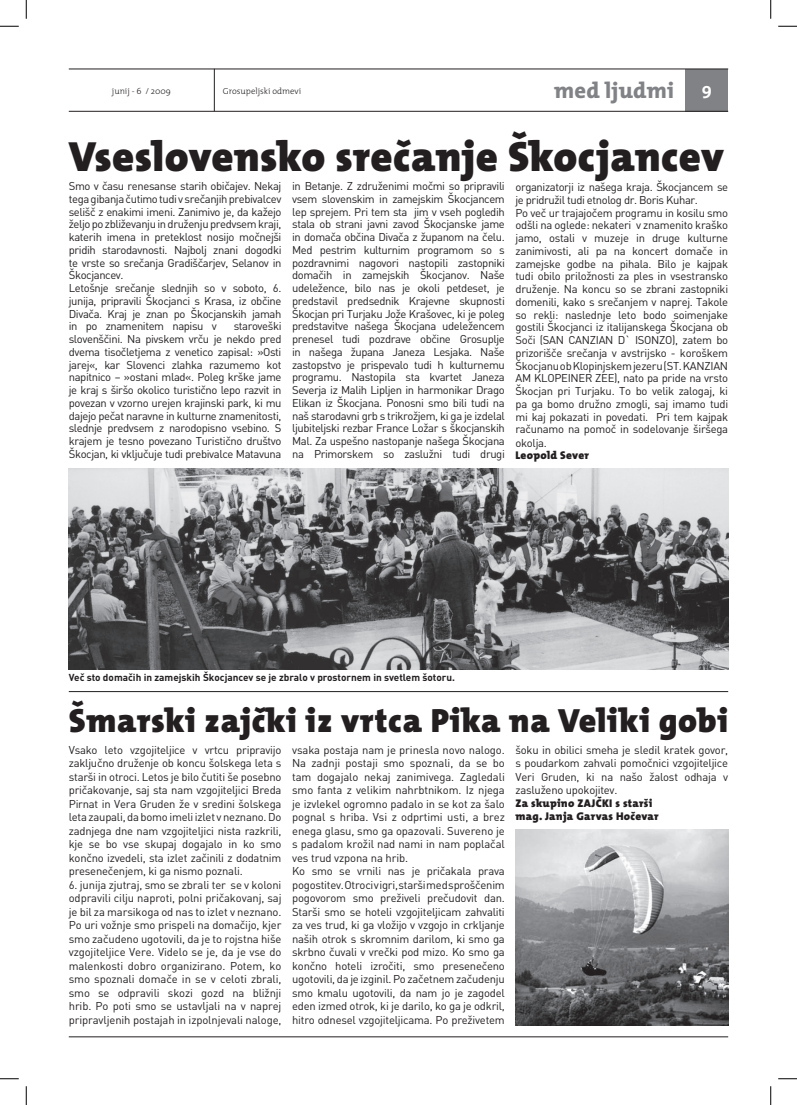
<style>
.page{position:relative;width:797px;height:1105px;background:#fff}
.page>*{position:absolute;margin:0;border:0;box-sizing:border-box;transform-origin:0 0}
.t1{font:42.5px "Mixheavy";letter-spacing:.01em;color:#231f20}
.t2{font:33.75px "Mixheavy";letter-spacing:.02em;color:#231f20}
.t3{font:22.5px "Mixextrabold";letter-spacing:.01em;color:#808285}
.t4{font:11.25px/12.8px "DIN Regular EU";letter-spacing:-.025em;color:#231f20;text-align:justify}
.t5{font:11.25px/13.5px "Mixheavy";letter-spacing:.025em;color:#231f20}
.t6{font:10px "DIN Bold EU";color:#231f20}
.t7{font:8.75px "Mixlight";color:#231f20}
.s1{font-family:"Mixbold";font-size:17.5px;color:#fff}
</style>
<div class="page">
<hr style="left:69px;top:1037px;width:659px;height:1px;background:#231f20">
<div style="left:685px;top:69px;width:43px;height:42px;background:#808285"></div>
<hr style="left:69px;top:111px;width:659px;height:1px;background:#231f20">
<hr style="left:214px;top:69px;width:1px;height:42px;background:#231f20">
<hr style="left:69px;top:69px;width:659px;height:1px;background:#231f20">
<img style="left:69px;top:468px;width:659px;height:201px">
<hr style="left:69px;top:691px;width:659px;height:1px;background:#231f20">
<img style="left:515px;top:830px;width:213px;height:195px">
<svg style="left:0;top:25px;width:19px;height:2px"></svg>
<svg style="left:778px;top:25px;width:19px;height:2px"></svg>
<svg style="left:0;top:1078px;width:19px;height:1px"></svg>
<svg style="left:778px;top:1078px;width:19px;height:1px"></svg>
<svg style="left:25px;top:0;width:2px;height:19px"></svg>
<svg style="left:25px;top:1086px;width:2px;height:19px"></svg>
<svg style="left:770px;top:0;width:1px;height:19px"></svg>
<svg style="left:770px;top:1086px;width:1px;height:19px"></svg>
<p class="t7" style="left:112px;top:84px;width:61px">junij - 6 / 2009</p>
<p class="t7" style="left:223px;top:84px;width:80px">Grosupeljski odmevi</p>
<h3 class="t3" style="left:554px;top:71px;width:159px">med ljudmi <span class="s1">9</span></h3>
<h1 class="t1" style="left:69px;top:121px;width:656px">Vseslovensko srečanje Škocjancev</h1>
<p class="t4" style="left:515px;top:180px;width:214px;text-align:left">organizatorji iz našega kraja. Škocjancem se je pridružil tudi etnolog dr. Boris Kuhar.<br>Po več ur trajajočem programu in kosilu smo odšli na oglede: nekateri v znamenito kraško jamo, ostali v muzeje in druge kulturne zanimivosti, ali pa na koncert domače in zamejske godbe na pihala. Bilo je kajpak tudi obilo priložnosti za ples in vsestransko druženje. Na koncu so se zbrani zastopniki domenili, kako s srečanjem v naprej. Takole so rekli: naslednje leto bodo soimenjake gostili Škocjanci iz italijanskega Škocjana ob Soči (SAN CANZIAN D` ISONZO), zatem bo prizorišče srečanja v avstrijsko - koroškem Škocjanu ob Klopinjskem jezeru (ST. KANZIAN AM KLOPEINER ZEE), nato pa pride na vrsto Škocjan pri Turjaku. To bo velik zalogaj, ki pa ga bomo družno zmogli, saj imamo tudi mi kaj pokazati in povedati. Pri tem kajpak računamo na pomoč in sodelovanje širšega okolja.</p>
<p class="t5" style="left:515px;top:448px;width:75px">Leopold Sever</p>
<p class="t4" style="left:292px;top:179px;width:214px">in Betanje. Z združenimi močmi so pripravili vsem slovenskim in zamejskim Škocjancem lep sprejem. Pri tem sta jim v vseh pogledih stala ob strani javni zavod Škocjanske jame in domača občina Divača z županom na čelu.<br>Med pestrim kulturnim programom so s pozdravnimi nagovori nastopili zastopniki domačih in zamejskih Škocjanov. Naše udeležence, bilo nas je okoli petdeset, je predstavil predsednik Krajevne skupnosti Škocjan pri Turjaku Jože Krašovec, ki je poleg predstavitve našega Škocjana udeležencem prenesel tudi pozdrave občine Grosuplje in našega župana Janeza Lesjaka. Naše zastopstvo je prispevalo tudi h kulturnemu programu. Nastopila sta kvartet Janeza Severja iz Malih Lipljen in harmonikar Drago Elikan iz Škocjana. Ponosni smo bili tudi na naš starodavni grb s trikrožjem, ki ga je izdelal ljubiteljski rezbar France Ložar s škocjanskih Mal. Za uspešno nastopanje našega Škocjana na Primorskem so zaslužni tudi drugi</p>
<p class="t4" style="left:69px;top:180px;width:214px;text-align:left">Smo v času renesanse starih običajev. Nekaj tega gibanja čutimo tudi v srečanjih prebivalcev selišč z enakimi imeni. Zanimivo je, da kažejo željo po zbliževanju in druženju predvsem kraji, katerih imena in preteklost nosijo močnejši pridih starodavnosti. Najbolj znani dogodki te vrste so srečanja Gradiščarjev, Selanov in Škocjancev.<br>Letošnje srečanje slednjih so v soboto, 6. junija, pripravili Škocjanci s Krasa, iz občine Divača. Kraj je znan po Škocjanskih jamah in po znamenitem napisu v</p>
<p class="t4" style="left:69px;top:320px;width:214px;text-indent:165px">staroveški slovenščini. Na pivskem vrču je nekdo pred dvema tisočletjema z venetico zapisal: »Osti jarej«, kar Slovenci zlahka razumemo kot napitnico – »ostani mlad«. Poleg krške jame je kraj s širšo okolico turistično lepo razvit in povezan v vzorno urejen krajinski park, ki mu dajejo pečat naravne in kulturne znamenitosti, slednje predvsem z narodopisno vsebino. S krajem je tesno povezano Turistično društvo Škocjan, ki vključuje tudi prebivalce Matavuna</p>
<p class="t6" style="left:69px;top:671px;width:387px">Več sto domačih in zamejskih Škocjancev se je zbralo v prostornem in svetlem šotoru.</p>
<h2 class="t2" style="left:69px;top:692px;width:661px">Šmarski zajčki iz vrtca Pika na Veliki gobi</h2>
<p class="t4" style="left:69px;top:743px;width:214px;line-height:13.5px">Vsako leto vzgojiteljice v vrtcu pripravijo zaključno druženje ob koncu šolskega leta s starši in otroci. Letos je bilo čutiti še posebno pričakovanje, saj sta nam vzgojiteljici Breda Pirnat in Vera Gruden že v sredini šolskega leta zaupali, da bomo imeli izlet v neznano. Do zadnjega dne nam vzgojiteljici nista razkrili, kje se bo vse skupaj dogajalo in ko smo končno izvedeli, sta izlet začinili z dodatnim presenečenjem, ki ga nismo poznali.</p>
<p class="t4" style="left:69px;top:878px;width:214px;line-height:13.5px">6. junija zjutraj, smo se zbrali ter se v koloni odpravili cilju naproti, polni pričakovanj, saj je bil za marsikoga od nas to izlet v neznano.<br>Po uri vožnje smo prispeli na domačijo, kjer smo začudeno ugotovili, da je to rojstna hiše vzgojiteljice Vere. Videlo se je, da je vse do malenkosti dobro organizirano. Potem, ko smo spoznali domače in se v celoti zbrali, smo se odpravili skozi gozd na bližnji hrib. Po poti smo se ustavljali na v naprej pripravljenih postajah in izpolnjevali naloge,</p>
<p class="t4" style="left:292px;top:743px;width:214px;line-height:13.5px;text-align:left">vsaka postaja nam je prinesla novo nalogo.<br>Na zadnji postaji smo spoznali, da se bo tam dogajalo nekaj zanimivega. Zagledali smo fanta z velikim nahrbtnikom. Iz njega je izvlekel ogromno padalo in se kot za šalo pognal s hriba. Vsi z odprtimi usti, a brez enega glasu, smo ga opazovali. Suvereno je s padalom krožil nad nami in nam poplačal ves trud vzpona na hrib.<br>Ko smo se vrnili nas je pričakala prava pogostitev. Otroci v igri, starši med sproščenim pogovorom smo preživeli prečudovit dan.<br>Starši smo se hoteli vzgojiteljicam zahvaliti za ves trud, ki ga vložijo v vzgojo in crkljanje naših otrok s skromnim darilom, ki smo ga skrbno čuvali v vrečki pod mizo. Ko smo ga končno hoteli izročiti, smo presenečeno ugotovili, da je izginil. Po začetnem začudenju smo kmalu ugotovili, da nam jo je zagodel eden izmed otrok, ki je darilo, ko ga je odkril, hitro odnesel vzgojiteljicama. Po preživetem</p>
<p class="t4" style="left:515px;top:743px;width:214px;line-height:13.5px">šoku in obilici smeha je sledil kratek govor, s poudarkom zahvali pomočnici vzgojiteljice Veri Gruden, ki na našo žalost odhaja v zasluženo upokojitev.</p>
<p class="t5" style="left:515px;top:796px;width:145px">Za skupino ZAJČKI s starši mag. Janja Garvas Hočevar</p>
</div>
